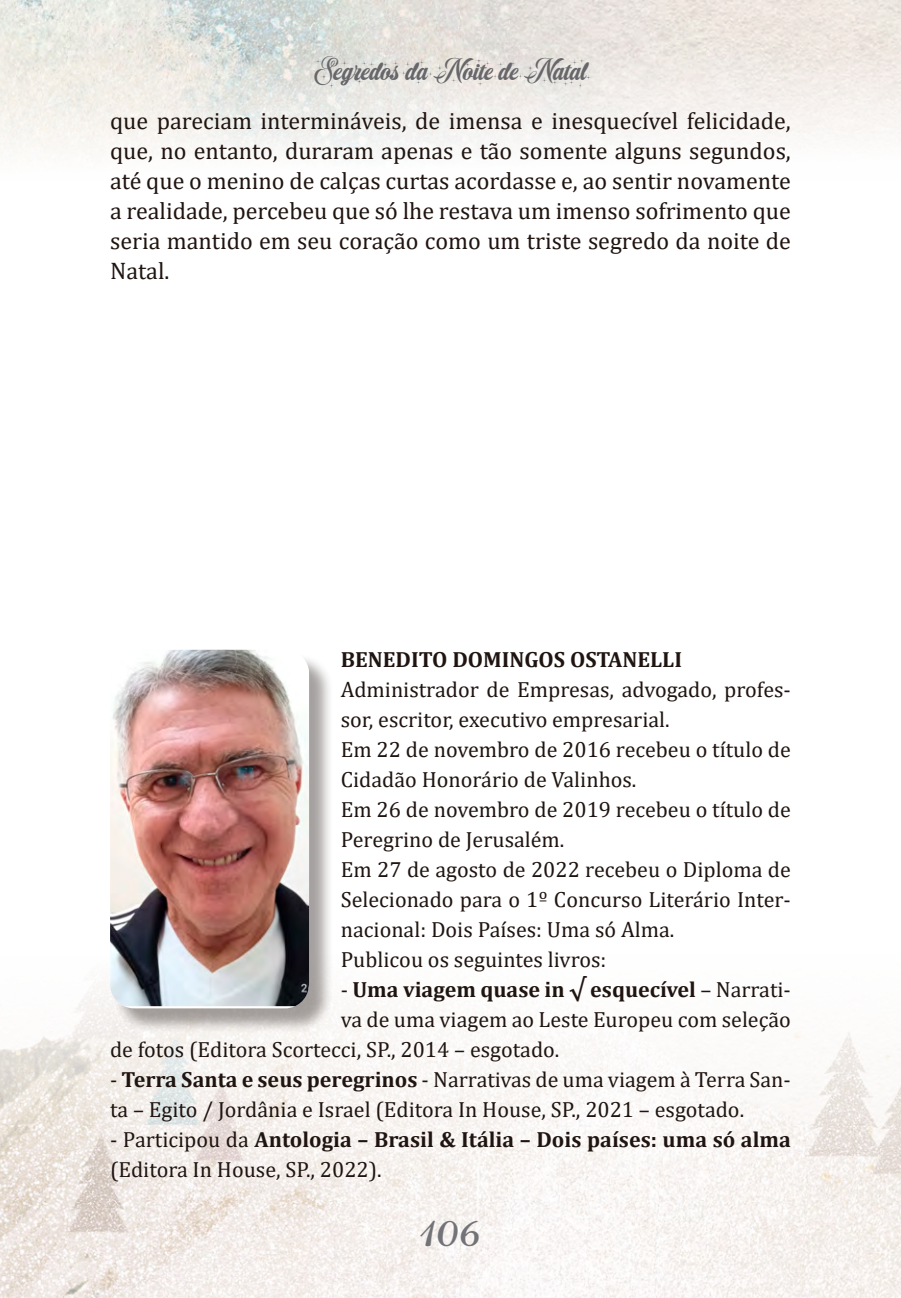
<style>
.page{position:relative;width:901px;height:1298px;background:#fff}
.page>*{position:absolute;margin:0;border:0;box-sizing:border-box;transform-origin:0 0}
.t1{font:40px "Adage Script JF";color:#737377}
.t2{font:30px "Christmas Sparkle PERSONALUSE";color:#67676b}
.CORPO_DO_TEXTO{font:24px/30px "Cambria";color:#1f1410;text-align:justify}
.BIOGRAFIAS{font:22px/30px "Cambria";color:#1f1410}
.BIOGRAFIAS-2{font:700 22px/30px "Cambria";color:#1f1410}
.s1{font-weight:400}
.s2{font-weight:700}
</style>
<div class="page">
<img style="left:0;top:0;width:900px;height:157px">
<img style="left:0;top:989px;width:900px;height:308px">
<div style="left:113px;top:652px;width:221px;height:381px;background:#1f1410;opacity:.4"></div>
<img style="left:110px;top:649px;width:199px;height:357px">
<h2 class="t2" style="left:314px;top:50px;width:273px">Segredos da Noite de Natal</h2>
<p class="CORPO_DO_TEXTO" style="left:110px;top:105px;width:682px">que pareciam intermináveis, de imensa e inesquecível felicidade, que, no entanto, duraram apenas e tão somente alguns segundos, até que o menino de calças curtas acordasse e, ao sentir novamente a realidade, percebeu que só lhe restava um imenso sofrimento que seria mantido em seu coração como um triste segredo da noite de Natal.</p>
<p class="BIOGRAFIAS-2" style="left:341px;top:643px;width:343px">BENEDITO DOMINGOS OSTANELLI</p>
<p class="BIOGRAFIAS" style="left:341px;top:674px;width:451px">Administrador de Empresas, advogado, profes&shy;sor, escritor, executivo empresarial.</p>
<p class="BIOGRAFIAS" style="left:341px;top:734px;width:451px">Em 22 de novembro de 2016 recebeu o título de<br>Cidadão Honorário de Valinhos.</p>
<p class="BIOGRAFIAS" style="left:341px;top:794px;width:451px">Em 26 de novembro de 2019 recebeu o título de<br>Peregrino de Jerusalém.</p>
<p class="BIOGRAFIAS" style="left:341px;top:854px;width:451px;text-align:justify">Em 27 de agosto de 2022 recebeu o Diploma de Selecionado para o 1º Concurso Literário Inter&shy;nacional: Dois Países: Uma só Alma.</p>
<p class="BIOGRAFIAS" style="left:341px;top:944px;width:267px">Publicou os seguintes livros:</p>
<p class="BIOGRAFIAS-2" style="left:341px;top:973px;width:451px"><span class="s1">-</span> Uma viagem quase in √ esquecível <span class="s1">– Narrati-</span></p>
<p class="BIOGRAFIAS" style="left:341px;top:1004px;width:451px">va de uma viagem ao Leste Europeu com seleção</p>
<p class="BIOGRAFIAS" style="left:110px;top:1034px;width:451px">de fotos (Editora Scortecci, SP., 2014 – esgotado.</p>
<p class="BIOGRAFIAS" style="left:110px;top:1064px;width:682px">- <span class="s2">Terra Santa e seus peregrinos</span> - Narrativas de uma viagem à Terra San&shy;ta – Egito / Jordânia e Israel (Editora In House, SP., 2021 – esgotado.</p>
<p class="BIOGRAFIAS-2" style="left:110px;top:1123px;width:682px"><span class="s1">- Participou da</span> Antologia – Brasil &amp; Itália – Dois países: uma só alma <span class="s1">(Editora In House, SP., 2022).</span></p>
<h1 class="t1" style="left:420px;top:1205px;width:63px">106</h1>
</div>
